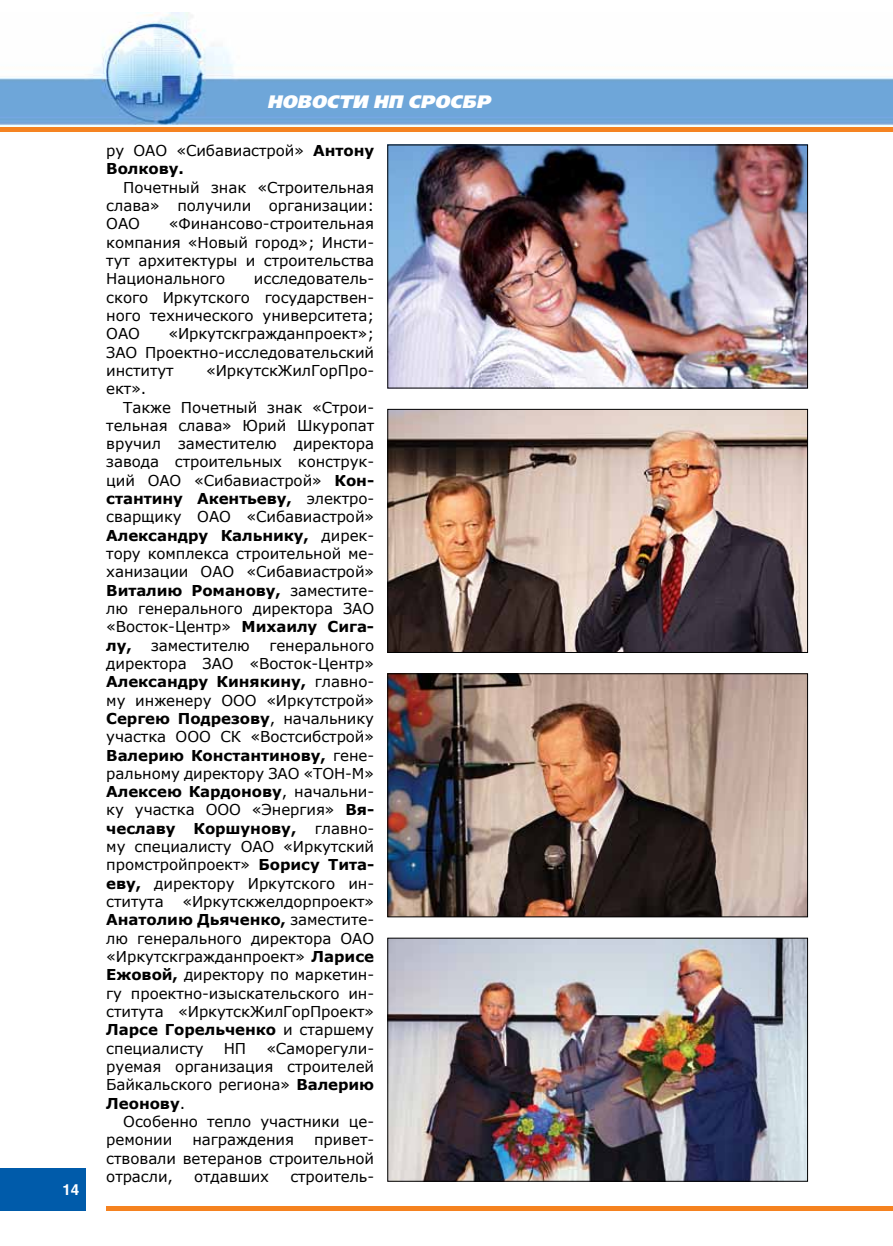
<style>
.page{position:relative;width:893px;height:1246px;background:#fff}
.page>*{position:absolute;margin:0;border:0;box-sizing:border-box;transform-origin:0 0}
.t1{font:italic 18px "Free Set Black C";color:#fff}
.t2{font:15px/18.3px "Verdana";letter-spacing:-.005em;color:#000;text-align:justify}
.t3{font:700 15px "Verdana";letter-spacing:-.005em;color:#000}
.t4{font:700 15px "Helios";color:#fff}
.s1{font-weight:700}
.s2{font-weight:400}
</style>
<div class="page">
<img style="left:0;top:12px;width:893px;height:114px">
<div style="left:0;top:127px;width:893px;height:5px;background:#f58220"></div>
<div style="left:0;top:1168px;width:85px;height:42px;background:#005baa"></div>
<hr style="left:106px;top:1206px;width:787px;height:4px;background:#f58220">
<img style="left:389px;top:147px;width:417px;height:239px">
<div style="left:387px;top:145px;width:421px;height:243px;border:1px solid #000"></div>
<img style="left:389px;top:940px;width:417px;height:239px">
<div style="left:387px;top:938px;width:421px;height:243px;border:1px solid #000"></div>
<img style="left:389px;top:411px;width:417px;height:240px">
<div style="left:387px;top:409px;width:421px;height:244px;border:1px solid #000"></div>
<img style="left:389px;top:675px;width:417px;height:240px">
<div style="left:387px;top:673px;width:421px;height:244px;border:1px solid #000"></div>
<p class="t4" style="left:63px;top:1180px;width:18px">14</p>
<p class="t1" style="left:267px;top:91px;width:225px">НОВОСТИ НП СРОСБР</p>
<p class="t2" style="left:106px;top:141px;width:269px">ру ОАО «Сибавиастрой» <span class="s1">Антону<br>Волкову.</span></p>
<p class="t2" style="left:106px;top:178px;width:269px;text-indent:17px">Почетный знак «Строительная слава» получили организации:<br>ОАО</p>
<p class="t2" style="left:106px;top:214px;width:269px;text-indent:63px">«Финансово-строительная компания «Новый город»; Инсти&shy;тут архитектуры и строительства Национального</p>
<p class="t2" style="left:106px;top:269px;width:269px;text-indent:148px">исследователь&shy;ского Иркутского государствен&shy;ного технического университета; ОАО</p>
<p class="t2" style="left:106px;top:324px;width:269px;text-indent:62px">«Иркутскгражданпроект»; ЗАО Проектно-исследовательский институт</p>
<p class="t2" style="left:206px;top:361px;width:170px">«ИркутскЖилГорПро-</p>
<p class="t2" style="left:106px;top:379px;width:42px">ект».</p>
<p class="t2" style="left:123px;top:397px;width:252px">Также Почетный знак «Строи-</p>
<p class="t2" style="left:106px;top:416px;width:269px">тельная слава» Юрий Шкуропат</p>
<p class="t2" style="left:106px;top:434px;width:269px">вручил заместителю директора</p>
<p class="t2" style="left:106px;top:452px;width:269px">завода строительных конструк-</p>
<p class="t2" style="left:106px;top:471px;width:269px">ций ОАО «Сибавиастрой» <span class="s1">Кон-</span></p>
<p class="t3" style="left:106px;top:489px;width:269px">стантину Акентьеву, <span class="s2">электро-</span></p>
<p class="t2" style="left:106px;top:507px;width:269px">сварщику ОАО «Сибавиастрой»</p>
<p class="t3" style="left:106px;top:526px;width:269px">Александру Кальнику, <span class="s2">дирек-</span></p>
<p class="t2" style="left:106px;top:544px;width:269px">тору комплекса строительной ме-</p>
<p class="t2" style="left:106px;top:562px;width:269px">ханизации ОАО «Сибавиастрой»</p>
<p class="t3" style="left:106px;top:581px;width:269px">Виталию Романову, <span class="s2">заместите-</span></p>
<p class="t2" style="left:106px;top:599px;width:269px">лю генерального директора ЗАО</p>
<p class="t2" style="left:106px;top:617px;width:269px">«Восток-Центр» <span class="s1">Михаилу Сига-</span></p>
<p class="t3" style="left:106px;top:636px;width:27px">лу,</p>
<p class="t2" style="left:151px;top:635px;width:100px">заместителю</p>
<p class="t2" style="left:106px;top:635px;width:269px;text-indent:163px">генерального директора ЗАО «Восток-Центр» <span class="s1">Александру Кинякину,</span> главно&shy;му инженеру ООО «Иркутстрой» <span class="s1">Сергею Подрезову</span>, начальнику участка ООО СК «Востсибстрой» <span class="s1">Валерию Константинову,</span> гене&shy;ральному директору ЗАО «ТОН-М» <span class="s1">Алексею Кардонову</span>, начальни&shy;ку участка ООО «Энергия» <span class="s1">Вя&shy;чеславу Коршунову,</span> главно&shy;му специалисту ОАО «Иркутский промстройпроект» <span class="s1">Борису Тита&shy;еву,</span> директору Иркутского ин&shy;ститута «Иркутскжелдорпроект» <span class="s1">Анатолию Дьяченко,</span> заместите&shy;лю генерального директора ОАО «Иркутскгражданпроект» <span class="s1">Ларисе Ежовой,</span> директору по маркетин&shy;гу проектно-изыскательского ин&shy;ститута «ИркутскЖилГорПроект» <span class="s1">Ларсе Горельченко</span> и старшему специалисту</p>
<p class="t2" style="left:106px;top:1038px;width:269px;text-indent:160px">«Саморегули&shy;руемая организация строителей Байкальского региона» <span class="s1">Валерию Леонову</span>.</p>
<p class="t2" style="left:106px;top:1112px;width:269px;text-indent:17px">Особенно тепло участники це&shy;ремонии</p>
<p class="t2" style="left:224px;top:1038px;width:24px">НП</p>
<p class="t2" style="left:106px;top:1130px;width:269px;text-indent:208px">привет&shy;ствовали ветеранов строительной отрасли,</p>
<p class="t2" style="left:192px;top:1130px;width:103px">награждения</p>
<p class="t2" style="left:194px;top:1167px;width:76px">отдавших</p>
<p class="t2" style="left:290px;top:1167px;width:85px">строитель-</p>
</div>
